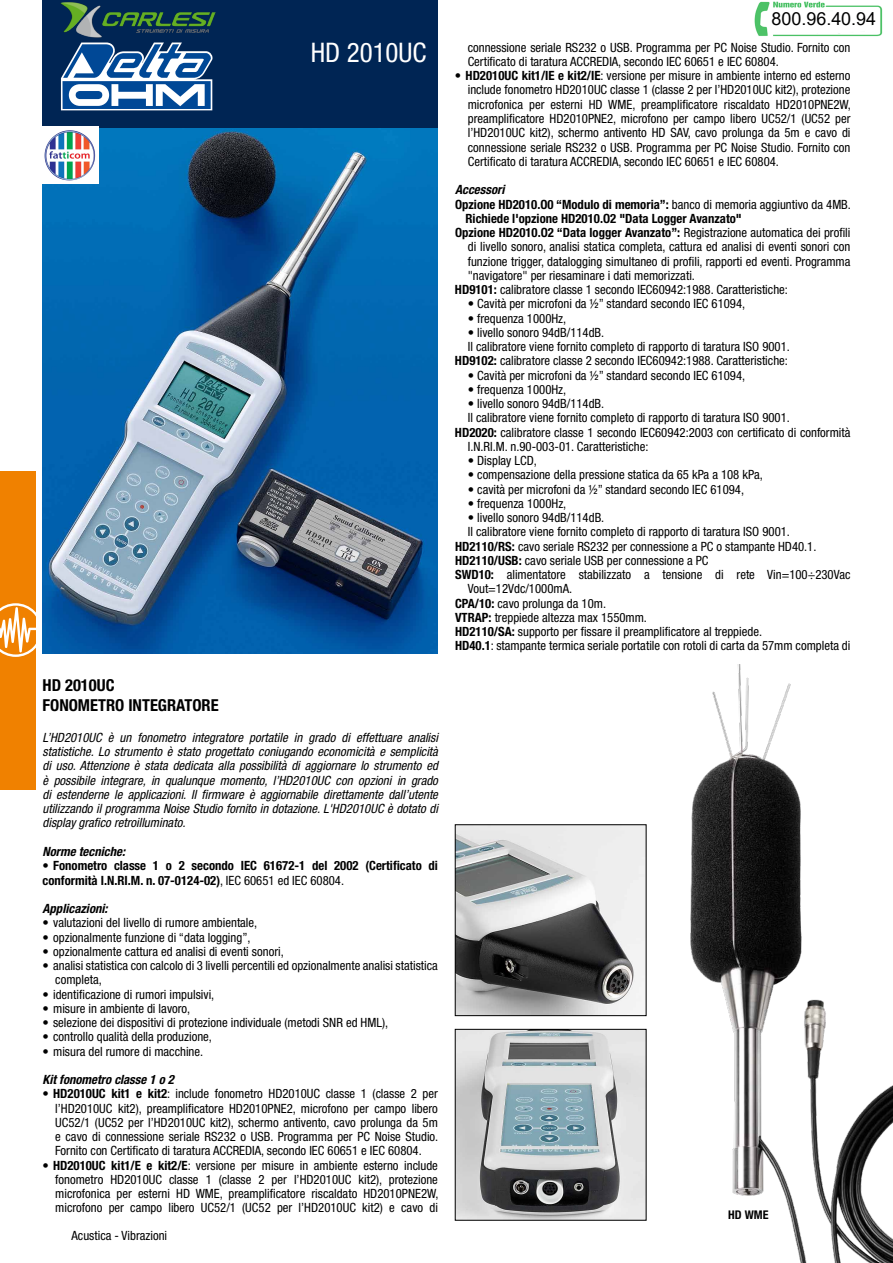
<style>
.page{position:relative;width:893px;height:1263px;background:#fff}
.page>*{position:absolute;margin:0;border:0;box-sizing:border-box;transform-origin:0 0}
.t1{font:condensed 27px "Helvetica Neue LT Std";color:#fff}
.t2{font:18px "Arial";color:#000}
.t3{font:700 condensed 16.5px/19.8px "Helvetica Neue LT Std";color:#000}
.t4{font:condensed 12.75px/14.2px "Helvetica Neue LT Std";color:#000;text-align:justify}
.t5{font:italic condensed 12.75px/14.2px "Helvetica Neue LT Std";color:#000;text-align:justify}
.t6{font:700 condensed 12.75px/14.2px "Helvetica Neue LT Std";color:#000}
.t7{font:italic 700 condensed 12.75px "Helvetica Neue LT Std";color:#000}
.t8{font:700 condensed 12px "Helvetica Neue LT Std";color:#000}
.s1{font-weight:400}
.s2{font-weight:700}
</style>
<div class="page">
<div style="left:0;top:471px;width:36px;height:318px;background:#f08100"></div>
<svg style="left:0;top:603px;width:43px;height:54px"></svg>
<img style="left:43px;top:128px;width:395px;height:525px">
<div style="left:43px;top:0;width:395px;height:128px;background:#002554"></div>
<svg style="left:61px;top:43px;width:152px;height:67px;background:#678db8"></svg>
<img style="left:690px;top:665px;width:203px;height:598px">
<img style="left:457px;top:826px;width:187px;height:188px">
<div style="left:455px;top:824px;width:191px;height:192px;border:1px solid #000"></div>
<img style="left:457px;top:1031px;width:187px;height:187px">
<div style="left:455px;top:1029px;width:191px;height:191px;border:1px solid #000"></div>
<img style="left:60px;top:2px;width:156px;height:36px">
<img style="left:43px;top:126px;width:56px;height:57px">
<img style="left:754px;top:1px;width:129px;height:36px">
<h1 class="t1" style="left:311px;top:37px;width:117px">HD 2010UC</h1>
<p class="t3" style="left:43px;top:675px;width:178px">HD 2010UC<br>FONOMETRO INTEGRATORE</p>
<p class="t5" style="left:43px;top:731px;width:397px">L’HD2010UC è un fonometro integratore portatile in grado di effettuare analisi statistiche. Lo strumento è stato progettato coniugando economicità e semplicità di uso. Attenzione è stata dedicata alla possibilità di aggiornare lo strumento ed è possibile integrare, in qualunque momento, l’HD2010UC con opzioni in grado di estenderne le applicazioni. Il firmware è aggiornabile direttamente dall’utente utilizzando il programma Noise Studio fornito in dotazione. L'HD2010UC è dotato di display grafico retroilluminato.</p>
<p class="t7" style="left:43px;top:844px;width:84px">Norme tecniche:</p>
<p class="t6" style="left:43px;top:858px;width:397px"><span class="s1">•</span> Fonometro classe 1 o 2 secondo IEC 61672-1 del 2002 (Certificato di conformità I.N.RI.M. n. 07-0124-02)<span class="s1">, IEC 60651 ed IEC 60804.</span></p>
<p class="t7" style="left:43px;top:901px;width:67px">Applicazioni:</p>
<p class="t4" style="left:43px;top:915px;width:216px">• valutazioni del livello di rumore ambientale,</p>
<p class="t4" style="left:43px;top:930px;width:210px">• opzionalmente funzione di “data logging”,</p>
<p class="t4" style="left:43px;top:944px;width:243px">• opzionalmente cattura ed analisi di eventi sonori,</p>
<p class="t4" style="left:55px;top:958px;width:384px;text-indent:-13px">• analisi statistica con calcolo di 3 livelli percentili ed opzionalmente analisi statistica completa,</p>
<p class="t4" style="left:42px;top:987px;width:173px">• identificazione di rumori impulsivi,</p>
<p class="t4" style="left:42px;top:1001px;width:149px">• misure in ambiente di lavoro,</p>
<p class="t4" style="left:42px;top:1015px;width:347px">• selezione dei dispositivi di protezione individuale (metodi SNR ed HML),</p>
<p class="t4" style="left:42px;top:1029px;width:171px">• controllo qualità della produzione,</p>
<p class="t4" style="left:42px;top:1044px;width:162px">• misura del rumore di macchine.</p>
<p class="t7" style="left:42px;top:1072px;width:133px">Kit fonometro classe 1 o 2</p>
<p class="t4" style="left:55px;top:1086px;width:385px;text-indent:-13px">• <span class="s2">HD2010UC kit1 e kit2</span>: include fonometro HD2010UC classe 1 (classe 2 per l’HD2010UC kit2), preamplificatore HD2010PNE2, microfono per campo libero UC52/1 (UC52 per l’HD2010UC kit2), schermo antivento, cavo prolunga da 5m e cavo di connessione seriale RS232 o USB. Programma per PC Noise Studio.<br>Fornito con Certificato di taratura ACCREDIA, secondo IEC 60651 e IEC 60804.</p>
<p class="t4" style="left:55px;top:1158px;width:385px;text-indent:-13px">• <span class="s2">HD2010UC kit1/E e kit2/E</span>: versione per misure in ambiente esterno include fonometro HD2010UC classe 1 (classe 2 per l’HD2010UC kit2), protezione microfonica per esterni HD WME, preamplificatore riscaldato HD2010PNE2W, microfono per campo libero UC52/1 (UC52 per l’HD2010UC kit2) e cavo di</p>
<p class="t4" style="left:72px;top:1228px;width:97px">Acustica - Vibrazioni</p>
<h2 class="t2" style="left:771px;top:8px;width:106px">800.96.40.94</h2>
<p class="t4" style="left:468px;top:40px;width:384px">connessione seriale RS232 o USB. Programma per PC Noise Studio. Fornito con<br>Certificato di taratura ACCREDIA, secondo IEC 60651 e IEC 60804.</p>
<p class="t4" style="left:468px;top:69px;width:385px;text-indent:-13px">• <span class="s2">HD2010UC kit1/IE e kit2/IE</span>: versione per misure in ambiente interno ed esterno include fonometro HD2010UC classe 1 (classe 2 per l’HD2010UC kit2), protezione microfonica per esterni HD WME, preamplificatore riscaldato HD2010PNE2W, preamplificatore HD2010PNE2, microfono per campo libero UC52/1 (UC52 per l’HD2010UC kit2), schermo antivento HD SAV, cavo prolunga da 5m e cavo di connessione seriale RS232 o USB. Programma per PC Noise Studio. Fornito con Certificato di taratura ACCREDIA, secondo IEC 60651 e IEC 60804.</p>
<p class="t7" style="left:455px;top:182px;width:51px">Accessori</p>
<p class="t6" style="left:455px;top:197px;width:397px">Opzione HD2010.O0 “Modulo di memoria”: <span class="s1">banco di memoria aggiuntivo da 4MB.</span></p>
<p class="t6" style="left:466px;top:211px;width:278px">Richiede l'opzione HD2010.O2 "Data Logger Avanzato"</p>
<p class="t6" style="left:455px;top:225px;width:397px">Opzione HD2010.O2 “Data logger Avanzato”: <span class="s1">Registrazione automatica dei profili</span></p>
<p class="t4" style="left:468px;top:240px;width:384px">di livello sonoro, analisi statica completa, cattura ed analisi di eventi sonori con</p>
<p class="t4" style="left:468px;top:254px;width:384px">funzione trigger, datalogging simultaneo di profili, rapporti ed eventi. Programma</p>
<p class="t4" style="left:468px;top:268px;width:229px">"navigatore" per riesaminare i dati memorizzati.</p>
<p class="t4" style="left:455px;top:282px;width:334px"><span class="s2">HD9101:</span> calibratore classe 1 secondo IEC60942:1988. Caratteristiche:</p>
<p class="t4" style="left:468px;top:297px;width:279px">• Cavità per microfoni da ½” standard secondo IEC 61094,</p>
<p class="t4" style="left:468px;top:311px;width:100px">• frequenza 1000Hz,</p>
<p class="t4" style="left:468px;top:325px;width:138px">• livello sonoro 94dB/114dB.</p>
<p class="t4" style="left:468px;top:339px;width:324px">Il calibratore viene fornito completo di rapporto di taratura ISO 9001.</p>
<p class="t4" style="left:455px;top:354px;width:334px"><span class="s2">HD9102:</span> calibratore classe 2 secondo IEC60942:1988. Caratteristiche:</p>
<p class="t4" style="left:468px;top:368px;width:279px">• Cavità per microfoni da ½” standard secondo IEC 61094,</p>
<p class="t4" style="left:468px;top:382px;width:100px">• frequenza 1000Hz,</p>
<p class="t4" style="left:468px;top:396px;width:138px">• livello sonoro 94dB/114dB.</p>
<p class="t4" style="left:468px;top:411px;width:324px">Il calibratore viene fornito completo di rapporto di taratura ISO 9001.</p>
<p class="t4" style="left:455px;top:425px;width:397px"><span class="s2">HD2020:</span> calibratore classe 1 secondo IEC60942:2003 con certificato di conformità</p>
<p class="t4" style="left:468px;top:439px;width:182px">I.N.RI.M. n.90-003-01. Caratteristiche:</p>
<p class="t4" style="left:468px;top:453px;width:71px">• Display LCD,</p>
<p class="t4" style="left:468px;top:468px;width:296px">• compensazione della pressione statica da 65 kPa a 108 kPa,</p>
<p class="t4" style="left:468px;top:482px;width:278px">• cavità per microfoni da ½” standard secondo IEC 61094,</p>
<p class="t4" style="left:468px;top:496px;width:100px">• frequenza 1000Hz,</p>
<p class="t4" style="left:468px;top:510px;width:138px">• livello sonoro 94dB/114dB.</p>
<p class="t4" style="left:468px;top:525px;width:324px">Il calibratore viene fornito completo di rapporto di taratura ISO 9001.</p>
<p class="t4" style="left:455px;top:539px;width:363px"><span class="s2">HD2110/RS:</span> cavo seriale RS232 per connessione a PC o stampante HD40.1.</p>
<p class="t4" style="left:455px;top:553px;width:255px"><span class="s2">HD2110/USB:</span> cavo seriale USB per connessione a PC</p>
<p class="t4" style="left:455px;top:567px;width:397px"><span class="s2">SWD10:</span> alimentatore stabilizzato a tensione di rete Vin=100÷230Vac</p>
<p class="t4" style="left:468px;top:582px;width:106px">Vout=12Vdc/1000mA.</p>
<p class="t4" style="left:455px;top:596px;width:153px"><span class="s2">CPA/10:</span> cavo prolunga da 10m.</p>
<p class="t4" style="left:455px;top:610px;width:194px"><span class="s2">VTRAP:</span> treppiede altezza max 1550mm.</p>
<p class="t4" style="left:455px;top:624px;width:309px"><span class="s2">HD2110/SA:</span> supporto per fissare il preamplificatore al treppiede.</p>
<p class="t4" style="left:455px;top:639px;width:397px"><span class="s2">HD40.1</span>: stampante termica seriale portatile con rotoli di carta da 57mm completa di</p>
<p class="t8" style="left:728px;top:1208px;width:42px">HD WME</p>
</div>
